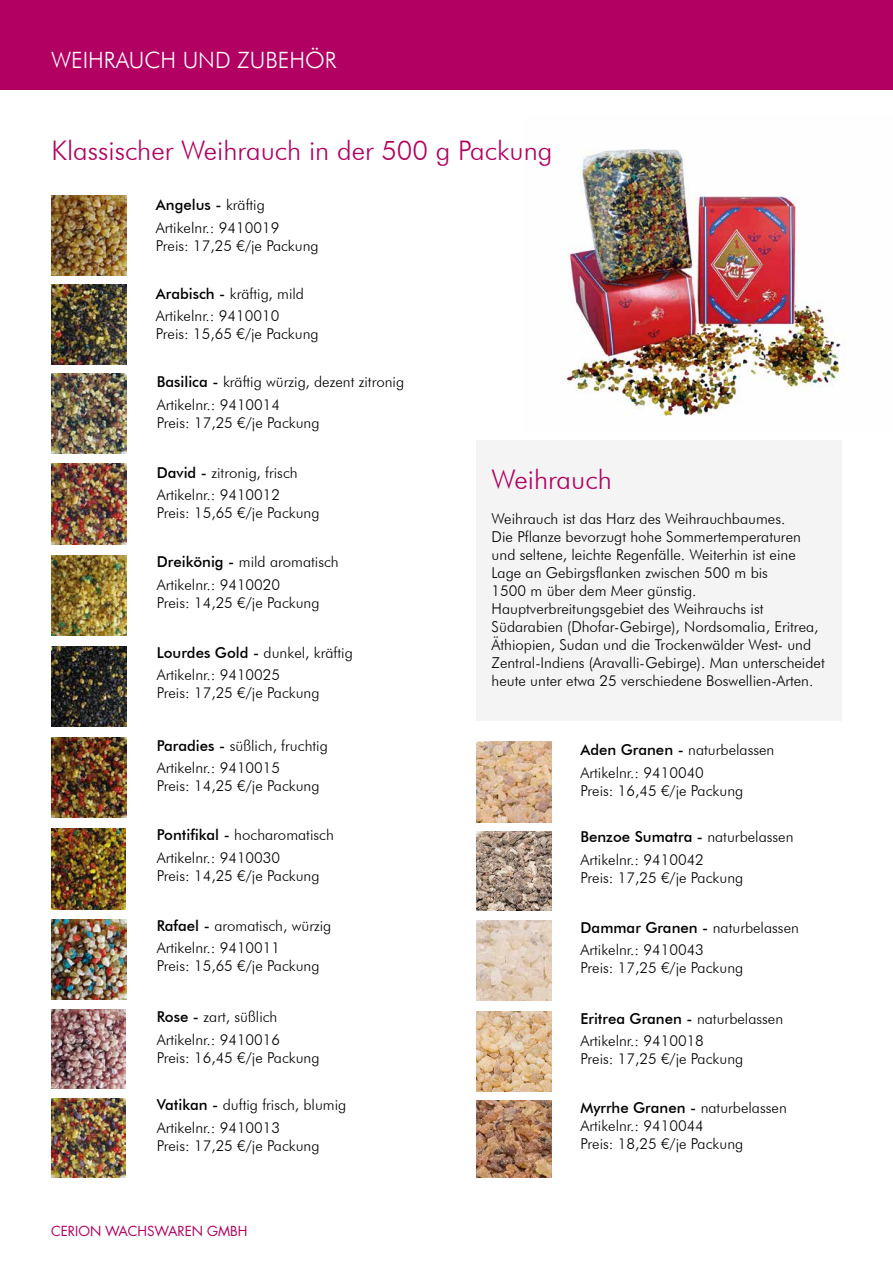
<style>
.page{position:relative;width:893px;height:1263px;background:#fff}
.page>*{position:absolute;margin:0;border:0;box-sizing:border-box;transform-origin:0 0}
.t1{font:300 27px "Futura BT";color:#b10061}
.t2{font:300 22.5px "Futura BT";color:#fff}
.t3{font:300 15px/22.5px "Futura BT";color:#000}
.t4{font:13.5px "Futura LT Pro";color:#b10061}
.s1{font-weight:500}
</style>
<div class="page">
<div style="left:0;top:0;width:893px;height:89px;background:#b10061"></div>
<div style="left:476px;top:440px;width:365px;height:281px;background:#f4f4f4"></div>
<img style="left:566px;top:149px;width:277px;height:267px">
<img style="left:52px;top:196px;width:74px;height:80px">
<img style="left:52px;top:284px;width:74px;height:80px">
<img style="left:52px;top:374px;width:74px;height:80px">
<img style="left:52px;top:464px;width:74px;height:80px">
<img style="left:52px;top:555px;width:74px;height:80px">
<img style="left:52px;top:646px;width:74px;height:81px">
<img style="left:52px;top:737px;width:74px;height:80px">
<img style="left:51px;top:829px;width:75px;height:80px">
<img style="left:51px;top:1010px;width:74px;height:79px">
<img style="left:51px;top:1098px;width:74px;height:80px">
<img style="left:52px;top:919px;width:74px;height:80px">
<img style="left:476px;top:741px;width:75px;height:81px">
<img style="left:476px;top:832px;width:75px;height:78px">
<img style="left:476px;top:921px;width:75px;height:79px">
<img style="left:477px;top:1011px;width:74px;height:80px">
<img style="left:476px;top:1101px;width:75px;height:77px">
<h2 class="t2" style="left:51px;top:46px;width:287px">WEIHRAUCH UND ZUBEHÖR</h2>
<h1 class="t1" style="left:52px;top:134px;width:502px">Klassischer Weihrauch in der 500 g Packung</h1>
<p class="t3" style="left:156px;top:193px;width:125px"><span class="s1">Angelus -</span> kräftig<br>Artikelnr.: 9410019</p>
<p class="t3" style="left:156px;top:234px;width:164px">Preis: 17,25 €/je Packung</p>
<p class="t3" style="left:156px;top:282px;width:150px"><span class="s1">Arabisch -</span> kräftig, mild<br>Artikelnr.: 9410010</p>
<p class="t3" style="left:156px;top:323px;width:164px">Preis: 15,65 €/je Packung</p>
<p class="t3" style="left:157px;top:371px;width:249px"><span class="s1">Basilica -</span> kräftig würzig, dezent zitronig<br>Artikelnr.: 9410014</p>
<p class="t3" style="left:157px;top:411px;width:164px">Preis: 17,25 €/je Packung</p>
<p class="t3" style="left:157px;top:461px;width:142px"><span class="s1">David -</span> zitronig, frisch<br>Artikelnr.: 9410012</p>
<p class="t3" style="left:157px;top:501px;width:164px">Preis: 15,65 €/je Packung</p>
<p class="t3" style="left:157px;top:550px;width:183px"><span class="s1">Dreikönig -</span> mild aromatisch<br>Artikelnr.: 9410020</p>
<p class="t3" style="left:157px;top:591px;width:164px">Preis: 14,25 €/je Packung</p>
<p class="t3" style="left:157px;top:641px;width:197px"><span class="s1">Lourdes Gold -</span> dunkel, kräftig<br>Artikelnr.: 9410025</p>
<p class="t3" style="left:157px;top:681px;width:164px">Preis: 17,25 €/je Packung</p>
<p class="t3" style="left:157px;top:734px;width:172px"><span class="s1">Paradies -</span> süßlich, fruchtig<br>Artikelnr.: 9410015</p>
<p class="t3" style="left:157px;top:775px;width:164px">Preis: 14,25 €/je Packung</p>
<p class="t3" style="left:157px;top:824px;width:179px"><span class="s1">Pontifikal -</span> hocharomatisch<br>Artikelnr.: 9410030</p>
<p class="t3" style="left:157px;top:864px;width:164px">Preis: 14,25 €/je Packung</p>
<h1 class="t1" style="left:492px;top:463px;width:122px">Weihrauch</h1>
<p class="t3" style="left:492px;top:509px;width:335px;line-height:18px">Weihrauch ist das Harz des Weihrauchbaumes.<br>Die Pflanze bevorzugt hohe Sommertemperaturen und seltene, leichte Regenfälle. Weiterhin ist eine Lage an Gebirgsflanken zwischen 500 m bis<br>1500 m über dem Meer günstig.<br>Hauptverbreitungsgebiet des Weihrauchs ist Südarabien (Dhofar-Gebirge), Nordsomalia, Eritrea, Äthiopien, Sudan und die Trockenwälder West- und Zentral-Indiens (Aravalli-Gebirge). Man unterscheidet heute unter etwa 25 verschiedene Boswellien-Arten.</p>
<p class="t3" style="left:580px;top:738px;width:195px"><span class="s1">Aden Granen -</span> naturbelassen<br>Artikelnr.: 9410040</p>
<p class="t3" style="left:580px;top:779px;width:164px">Preis: 16,45 €/je Packung</p>
<p class="t3" style="left:580px;top:825px;width:215px"><span class="s1">Benzoe Sumatra -</span> naturbelassen<br>Artikelnr.: 9410042</p>
<p class="t3" style="left:580px;top:866px;width:164px">Preis: 17,25 €/je Packung</p>
<p class="t3" style="left:580px;top:916px;width:220px"><span class="s1">Dammar Granen -</span> naturbelassen<br>Artikelnr.: 9410043</p>
<p class="t3" style="left:580px;top:956px;width:164px">Preis: 17,25 €/je Packung</p>
<p class="t3" style="left:580px;top:1007px;width:204px"><span class="s1">Eritrea Granen -</span> naturbelassen<br>Artikelnr.: 9410018</p>
<p class="t3" style="left:580px;top:1048px;width:164px">Preis: 17,25 €/je Packung</p>
<p class="t3" style="left:580px;top:1099px;width:208px;line-height:18px"><span class="s1">Myrrhe Granen -</span> naturbelassen<br>Artikelnr.: 9410044<br>Preis: 18,25 €/je Packung</p>
<p class="t3" style="left:157px;top:914px;width:176px"><span class="s1">Rafael -</span> aromatisch, würzig<br>Artikelnr.: 9410011</p>
<p class="t3" style="left:157px;top:954px;width:164px">Preis: 15,65 €/je Packung</p>
<p class="t3" style="left:157px;top:1006px;width:125px"><span class="s1">Rose -</span> zart, süßlich<br>Artikelnr.: 9410016</p>
<p class="t3" style="left:157px;top:1046px;width:164px">Preis: 16,45 €/je Packung</p>
<p class="t3" style="left:157px;top:1093px;width:191px"><span class="s1">Vatikan -</span> duftig frisch, blumig<br>Artikelnr.: 9410013</p>
<p class="t3" style="left:157px;top:1134px;width:164px">Preis: 17,25 €/je Packung</p>
<p class="t4" style="left:51px;top:1222px;width:198px">CERION WACHSWAREN GMBH</p>
</div>
